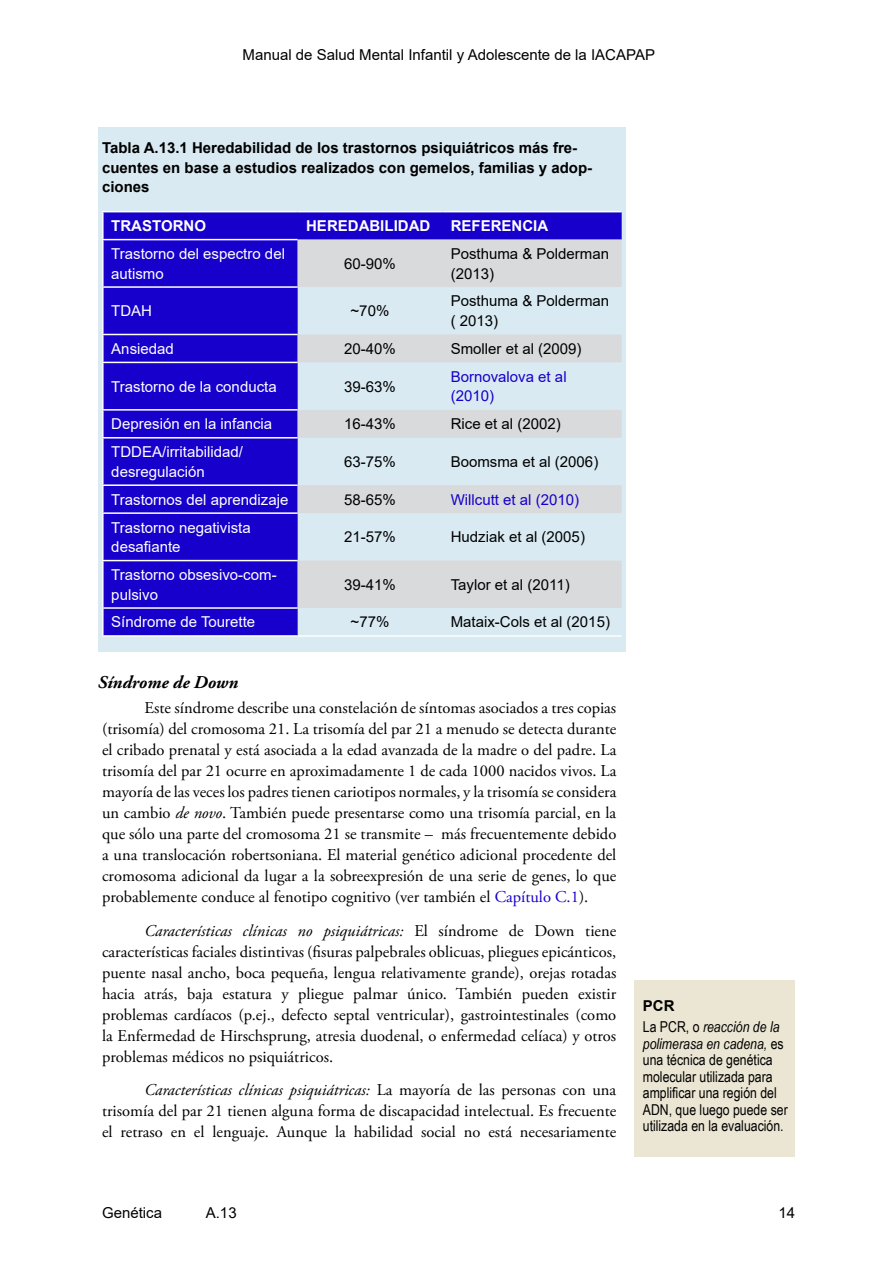
<style>
.page{position:relative;width:893px;height:1263px;background:#fff}
.page>*{position:absolute;margin:0;border:0;box-sizing:border-box;transform-origin:0 0}
.t1{font:italic 700 18px "Adobe Garamond Pro";color:#000}
.t2{font:16.5px/21px "Adobe Garamond Pro";color:#000;text-align:justify}
.t3{font:15px/19.5px "Arial";color:#000}
.t4{font:15px/19.5px "Arial";color:#fff}
.t5{font:15px/16.5px "Arial Narrow";color:#000}
.t6{font:700 15px/19.5px "Arial";color:#000}
.t7{font:15px/19.5px "Arial";color:#1700cb}
.t8{font:700 15px "Arial";color:#fff}
.s1{font-style:italic}
.s2{color:#1700cb}
</style>
<div class="page">
<div style="left:634px;top:980px;width:161px;height:177px;background:#ebe5d3"></div>
<div style="left:98px;top:128px;width:527px;height:524px;background:#d9eaf2"></div>
<svg style="left:104px;top:212px;width:518px;height:423px;background:#2a17ce"></svg>
<svg style="left:298px;top:240px;width:324px;height:368px"></svg>
<hr style="left:102px;top:211px;width:196px;height:1px;background:#fff">
<hr style="left:102px;top:212px;width:2px;height:27px;background:#fff">
<hr style="left:102px;top:239px;width:196px;height:1px;background:#fff">
<hr style="left:102px;top:240px;width:2px;height:46px;background:#fff">
<hr style="left:102px;top:286px;width:196px;height:2px;background:#fff">
<hr style="left:102px;top:288px;width:2px;height:46px;background:#fff">
<hr style="left:102px;top:334px;width:196px;height:1px;background:#fff">
<hr style="left:102px;top:335px;width:2px;height:27px;background:#fff">
<hr style="left:102px;top:362px;width:196px;height:1px;background:#fff">
<hr style="left:102px;top:363px;width:2px;height:46px;background:#fff">
<hr style="left:102px;top:409px;width:196px;height:2px;background:#fff">
<hr style="left:102px;top:411px;width:2px;height:26px;background:#fff">
<hr style="left:102px;top:437px;width:196px;height:1px;background:#fff">
<hr style="left:102px;top:438px;width:2px;height:46px;background:#fff">
<hr style="left:102px;top:484px;width:196px;height:2px;background:#fff">
<hr style="left:102px;top:486px;width:2px;height:26px;background:#fff">
<hr style="left:102px;top:512px;width:196px;height:2px;background:#fff">
<hr style="left:102px;top:514px;width:2px;height:46px;background:#fff">
<hr style="left:102px;top:560px;width:196px;height:1px;background:#fff">
<hr style="left:102px;top:561px;width:2px;height:46px;background:#fff">
<hr style="left:102px;top:607px;width:196px;height:2px;background:#fff">
<hr style="left:102px;top:609px;width:2px;height:26px;background:#fff">
<hr style="left:102px;top:635px;width:196px;height:2px;background:#fff">
<hr style="left:298px;top:211px;width:144px;height:1px;background:#fff">
<hr style="left:442px;top:211px;width:180px;height:1px;background:#fff">
<hr style="left:298px;top:635px;width:144px;height:2px;background:#fff">
<hr style="left:442px;top:635px;width:180px;height:2px;background:#fff">
<p class="t3" style="left:242px;top:45px;width:414px">Manual de Salud Mental Infantil y Adolescente de la IACAPAP</p>
<p class="t6" style="left:102px;top:138px;width:492px">Tabla A.13.1 Heredabilidad de los trastornos psiquiátricos más fre&shy;cuentes en base a estudios realizados con gemelos, familias y adop&shy;ciones</p>
<p class="t8" style="left:111px;top:215px;width:96px">TRASTORNO</p>
<p class="t8" style="left:306px;top:215px;width:126px">HEREDABILIDAD</p>
<p class="t8" style="left:451px;top:215px;width:99px">REFERENCIA</p>
<p class="t4" style="left:111px;top:244px;width:175px">Trastorno del espectro del autismo</p>
<p class="t3" style="left:344px;top:254px;width:53px">60-90%</p>
<p class="t3" style="left:451px;top:244px;width:160px">Posthuma &amp; Polderman (2013)</p>
<p class="t4" style="left:111px;top:301px;width:42px">TDAH</p>
<p class="t3" style="left:351px;top:301px;width:40px">~70%</p>
<p class="t3" style="left:451px;top:291px;width:160px">Posthuma &amp; Polderman ( 2013)</p>
<p class="t4" style="left:111px;top:339px;width:64px">Ansiedad</p>
<p class="t3" style="left:344px;top:339px;width:53px">20-40%</p>
<p class="t3" style="left:451px;top:339px;width:132px">Smoller et al (2009)</p>
<p class="t4" style="left:111px;top:376px;width:167px">Trastorno de la conducta</p>
<p class="t3" style="left:344px;top:376px;width:53px">39-63%</p>
<p class="t7" style="left:451px;top:367px;width:117px">Bornovalova et al (2010)</p>
<p class="t4" style="left:111px;top:414px;width:162px">Depresión en la infancia</p>
<p class="t3" style="left:344px;top:414px;width:53px">16-43%</p>
<p class="t3" style="left:451px;top:414px;width:112px">Rice et al (2002)</p>
<p class="t4" style="left:111px;top:442px;width:133px">TDDEA/irritabilidad/ desregulación</p>
<p class="t3" style="left:344px;top:452px;width:53px">63-75%</p>
<p class="t3" style="left:451px;top:452px;width:149px">Boomsma et al (2006)</p>
<p class="t4" style="left:111px;top:489px;width:179px">Trastornos del aprendizaje</p>
<p class="t3" style="left:344px;top:489px;width:53px">58-65%</p>
<p class="t7" style="left:451px;top:489px;width:130px">Willcutt et al (2010)</p>
<p class="t4" style="left:111px;top:517px;width:141px">Trastorno negativista desafiante</p>
<p class="t3" style="left:344px;top:527px;width:53px">21-57%</p>
<p class="t3" style="left:451px;top:527px;width:136px">Hudziak et al (2005)</p>
<p class="t4" style="left:111px;top:565px;width:167px">Trastorno obsesivo-com&shy;pulsivo</p>
<p class="t3" style="left:344px;top:575px;width:53px">39-41%</p>
<p class="t3" style="left:451px;top:575px;width:120px">Taylor et al (2011)</p>
<p class="t4" style="left:111px;top:612px;width:145px">Síndrome de Tourette</p>
<p class="t3" style="left:351px;top:612px;width:40px">~77%</p>
<p class="t3" style="left:451px;top:612px;width:161px">Mataix-Cols et al (2015)</p>
<p class="t1" style="left:98px;top:671px;width:142px">Síndrome de Down</p>
<p class="t2" style="left:102px;top:698px;width:516px;text-indent:43px">Este síndrome describe una constelación de síntomas asociados a tres copias (trisomía) del cromosoma 21. La trisomía del par 21 a menudo se detecta durante el cribado prenatal y está asociada a la edad avanzada de la madre o del padre. La trisomía del par 21 ocurre en aproximadamente 1 de cada 1000 nacidos vivos. La mayoría de las veces los padres tienen cariotipos normales, y la trisomía se considera un cambio <span class="s1">de novo</span>. También puede presentarse como una trisomía parcial, en la que sólo una parte del cromosoma 21 se transmite – más frecuentemente debido a una translocación robertsoniana. El material genético adicional procedente del cromosoma adicional da lugar a la sobreexpresión de una serie de genes, lo que probablemente conduce al fenotipo cognitivo (ver también el <span class="s2">Capítulo C.1</span>).</p>
<p class="t2" style="left:102px;top:920px;width:516px;text-indent:43px"><span class="s1">Características clínicas no psiquiátricas:</span> El síndrome de Down tiene características faciales distintivas (fisuras palpebrales oblicuas, pliegues epicánticos, puente nasal ancho, boca pequeña, lengua relativamente grande), orejas rotadas hacia atrás, baja estatura y pliegue palmar único. También pueden existir problemas cardíacos (p.ej., defecto septal ventricular), gastrointestinales (como la Enfermedad de Hirschsprung, atresia duodenal, o enfermedad celíaca) y otros problemas médicos no psiquiátricos.</p>
<p class="t2" style="left:102px;top:1080px;width:516px;text-indent:43px"><span class="s1">Características clínicas psiquiátricas:</span> La mayoría de las personas con una trisomía del par 21 tienen alguna forma de discapacidad intelectual. Es frecuente el retraso en el lenguaje. Aunque la habilidad social no está necesariamente</p>
<p class="t6" style="left:643px;top:996px;width:33px">PCR</p>
<p class="t5" style="left:643px;top:1018px;width:146px">La PCR, o <span class="s1">reacción de la polimerasa en cadena,</span> es una técnica de genética molecular utilizada para amplificar una región del<br>ADN, que luego puede ser utilizada en la evaluación.</p>
<p class="t3" style="left:102px;top:1203px;width:62px">Genética</p>
<p class="t3" style="left:206px;top:1203px;width:32px">A.13</p>
<p class="t3" style="left:778px;top:1203px;width:18px">14</p>
</div>
